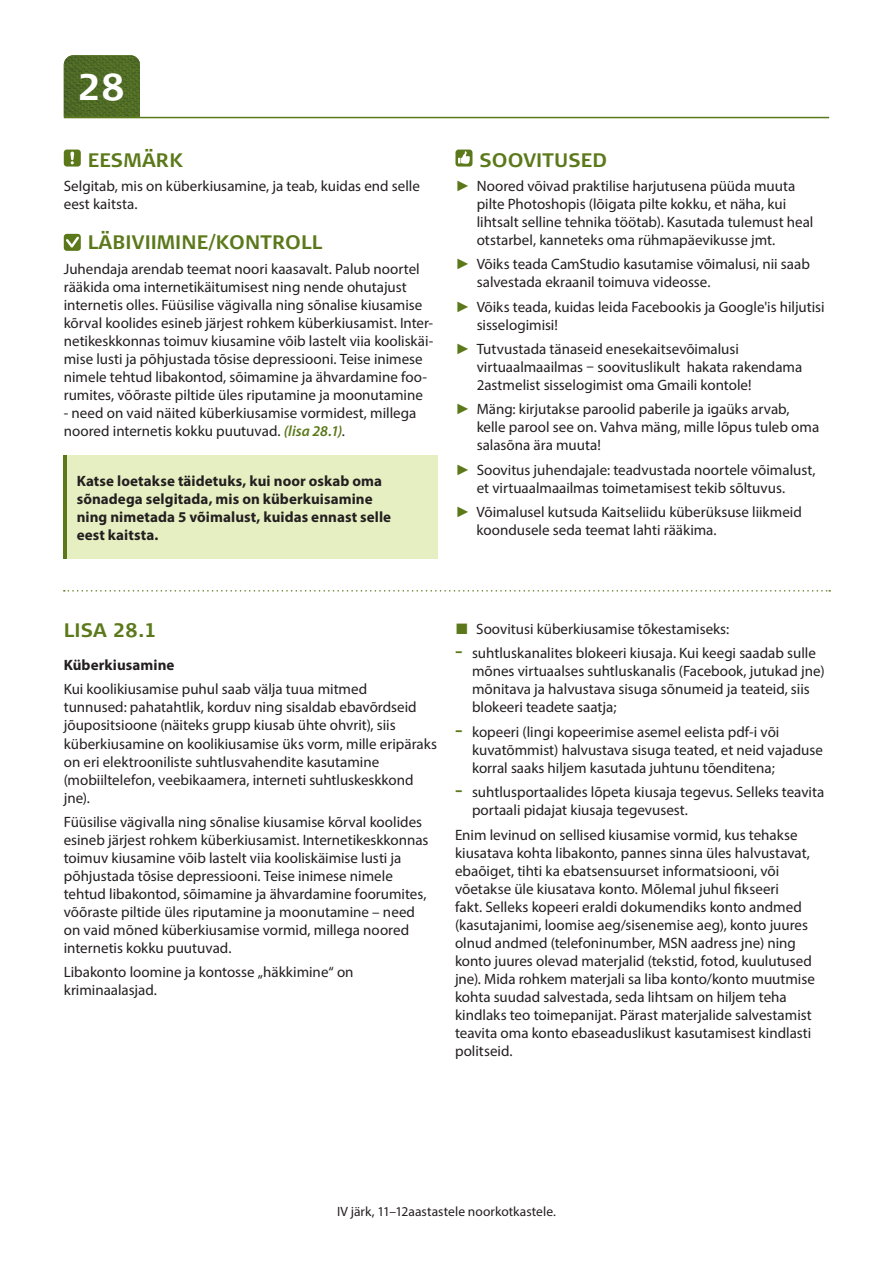
<style>
.page{position:relative;width:893px;height:1263px;background:#fff}
.page>*{position:absolute;margin:0;border:0;box-sizing:border-box;transform-origin:0 0}
.t1{font:700 37.05px "Signa Pro";color:#fff}
.t2{font:700 19.5px "Signa Pro";letter-spacing:.01em;color:#5b791a}
.t3{font:15px/18px "Myriad Pro";color:#231f20}
.t4{font:700 15px/18px "Myriad Pro";letter-spacing:.005em;color:#231f20}
.t5{font:13.5px "Myriad Pro";letter-spacing:.005em;color:#231f20}
.s1{font-weight:600;font-style:italic;color:#5b791a}
.s2{font-family:"Arial";color:#5b791a}
.s3{font-family:"Arial";font-size:22.5px;color:#5b791a}
</style>
<div class="page">
<img style="left:64px;top:55px;width:76px;height:62px">
<hr style="left:64px;top:117px;width:765px;height:1px;background:#5b791a">
<svg style="left:64px;top:150px;width:17px;height:17px"></svg>
<svg style="left:64px;top:234px;width:17px;height:17px"></svg>
<div style="left:64px;top:456px;width:374px;height:103px;background:#e6efc1"></div>
<hr style="left:64px;top:456px;width:3px;height:103px;background:#5b791a">
<svg style="left:455px;top:150px;width:17px;height:17px"></svg>
<svg style="left:64px;top:590px;width:766px;height:2px"></svg>
<h1 class="t1" style="left:78px;top:62px;width:49px">28</h1>
<h2 class="t2" style="left:88px;top:146px;width:97px">EESMÄRK</h2>
<p class="t3" style="left:64px;top:177px;width:358px">Selgitab, mis on küberkiusamine, ja teab, kuidas end selle eest kaitsta.</p>
<h2 class="t2" style="left:88px;top:229px;width:224px">LÄBIVIIMINE/KONTROLL</h2>
<p class="t3" style="left:64px;top:259px;width:371px">Juhendaja arendab teemat noori kaasavalt. Palub noortel rääkida oma internetikäitumisest ning nende ohutajust internetis olles. Füüsilise vägivalla ning sõnalise kiusamise kõrval koolides esineb järjest rohkem küberkiusamist. Inter&shy;netikeskkonnas toimuv kiusamine võib lastelt viia kooliskäi&shy;mise lusti ja põhjustada tõsise depressiooni. Teise inimese nimele tehtud libakontod, sõimamine ja ähvardamine foo&shy;rumites, võõraste piltide üles riputamine ja moonutamine</p>
<p class="t3" style="left:64px;top:403px;width:354px">- need on vaid näited küberkiusamise vormidest, millega noored internetis kokku puutuvad. <span class="s1">(lisa 28.1)</span>.</p>
<p class="t4" style="left:77px;top:472px;width:316px">Katse loetakse täidetuks, kui noor oskab oma sõnadega selgitada, mis on küberkuisamine ning nimetada 5 võimalust, kuidas ennast selle eest kaitsta.</p>
<h2 class="t2" style="left:472px;top:146px;width:136px">SOOVITUSED</h2>
<p class="t3" style="left:477px;top:177px;width:338px;text-indent:-21px"><span class="s2">►</span> Noored võivad praktilise harjutusena püüda muuta pilte Photoshopis (lõigata pilte kokku, et näha, kui lihtsalt selline tehnika töötab). Kasutada tulemust heal otstarbel, kanneteks oma rühmapäevikusse jmt.</p>
<p class="t3" style="left:477px;top:255px;width:335px;text-indent:-21px"><span class="s2">►</span> Võiks teada CamStudio kasutamise võimalusi, nii saab salvestada ekraanil toimuva videosse.</p>
<p class="t3" style="left:477px;top:297px;width:349px;text-indent:-21px"><span class="s2">►</span> Võiks teada, kuidas leida Facebookis ja Google'is hiljutisi sisselogimisi!</p>
<p class="t3" style="left:477px;top:340px;width:327px;text-indent:-21px"><span class="s2">►</span> Tutvustada tänaseid enesekaitsevõimalusi virtuaalmaailmas – soovituslikult hakata rakendama<br>2astmelist sisselogimist oma Gmaili kontole!</p>
<p class="t3" style="left:477px;top:400px;width:344px;text-indent:-21px"><span class="s2">►</span> Mäng: kirjutakse paroolid paberile ja igaüks arvab, kelle parool see on. Vahva mäng, mille lõpus tuleb oma salasõna ära muuta!</p>
<p class="t3" style="left:477px;top:461px;width:340px;text-indent:-21px"><span class="s2">►</span> Soovitus juhendajale: teadvustada noortele võimalust, et virtuaalmaailmas toimetamisest tekib sõltuvus.</p>
<p class="t3" style="left:477px;top:503px;width:327px;text-indent:-21px"><span class="s2">►</span> Võimalusel kutsuda Kaitseliidu küberüksuse liikmeid koondusele seda teemat lahti rääkima.</p>
<h2 class="t2" style="left:64px;top:617px;width:95px">LISA 28.1</h2>
<p class="t4" style="left:64px;top:655px;width:112px">Küberkiusamine</p>
<p class="t3" style="left:64px;top:680px;width:375px">Kui koolikiusamise puhul saab välja tuua mitmed<br>tunnused: pahatahtlik, korduv ning sisaldab ebavõrdseid jõupositsioone (näiteks grupp kiusab ühte ohvrit), siis küberkiusamine on koolikiusamise üks vorm, mille eripäraks on eri elektrooniliste suhtlusvahendite kasutamine (mobiiltelefon, veebikaamera, interneti suhtluskeskkond jne).</p>
<p class="t3" style="left:64px;top:813px;width:366px">Füüsilise vägivalla ning sõnalise kiusamise kõrval koolides esineb järjest rohkem küberkiusamist. Internetikeskkonnas toimuv kiusamine võib lastelt viia kooliskäimise lusti ja põhjustada tõsise depressiooni. Teise inimese nimele tehtud libakontod, sõimamine ja ähvardamine foorumites, võõraste piltide üles riputamine ja moonutamine – need on vaid mõned küberkiusamise vormid, millega noored internetis kokku puutuvad.</p>
<p class="t3" style="left:64px;top:963px;width:291px">Libakonto loomine ja kontosse „häkkimine“ on kriminaalasjad.</p>
<p class="t3" style="left:455px;top:620px;width:276px"><span class="s3">■</span> Soovitusi küberkiusamise tõkestamiseks:</p>
<p class="t3" style="left:472px;top:644px;width:354px;text-indent:-17px"><span class="s3">-</span> suhtluskanalites blokeeri kiusaja. Kui keegi saadab sulle mõnes virtuaalses suhtluskanalis (Facebook, jutukad jne) mõnitava ja halvustava sisuga sõnumeid ja teateid, siis blokeeri teadete saatja;</p>
<p class="t3" style="left:472px;top:722px;width:352px;text-indent:-17px"><span class="s3">-</span> kopeeri (lingi kopeerimise asemel eelista pdf-i või kuvatõmmist) halvustava sisuga teated, et neid vajaduse korral saaks hiljem kasutada juhtunu tõenditena;</p>
<p class="t3" style="left:472px;top:783px;width:354px;text-indent:-17px"><span class="s3">-</span> suhtlusportaalides lõpeta kiusaja tegevus. Selleks teavita portaali pidajat kiusaja tegevusest.</p>
<p class="t3" style="left:455px;top:825px;width:361px">Enim levinud on sellised kiusamise vormid, kus tehakse kiusatava kohta libakonto, pannes sinna üles halvustavat, ebaõiget, tihti ka ebatsensuurset informatsiooni, või võetakse üle kiusatava konto. Mõlemal juhul fikseeri<br>fakt. Selleks kopeeri eraldi dokumendiks konto andmed (kasutajanimi, loomise aeg/sisenemise aeg), konto juures olnud andmed (telefoninumber, MSN aadress jne) ning konto juures olevad materjalid (tekstid, fotod, kuulutused jne). Mida rohkem materjali sa liba konto/konto muutmise kohta suudad salvestada, seda lihtsam on hiljem teha kindlaks teo toimepanijat. Pärast materjalide salvestamist teavita oma konto ebaseaduslikust kasutamisest kindlasti politseid.</p>
<p class="t5" style="left:337px;top:1203px;width:220px">IV järk, 11–12aastastele noorkotkastele.</p>
</div>
